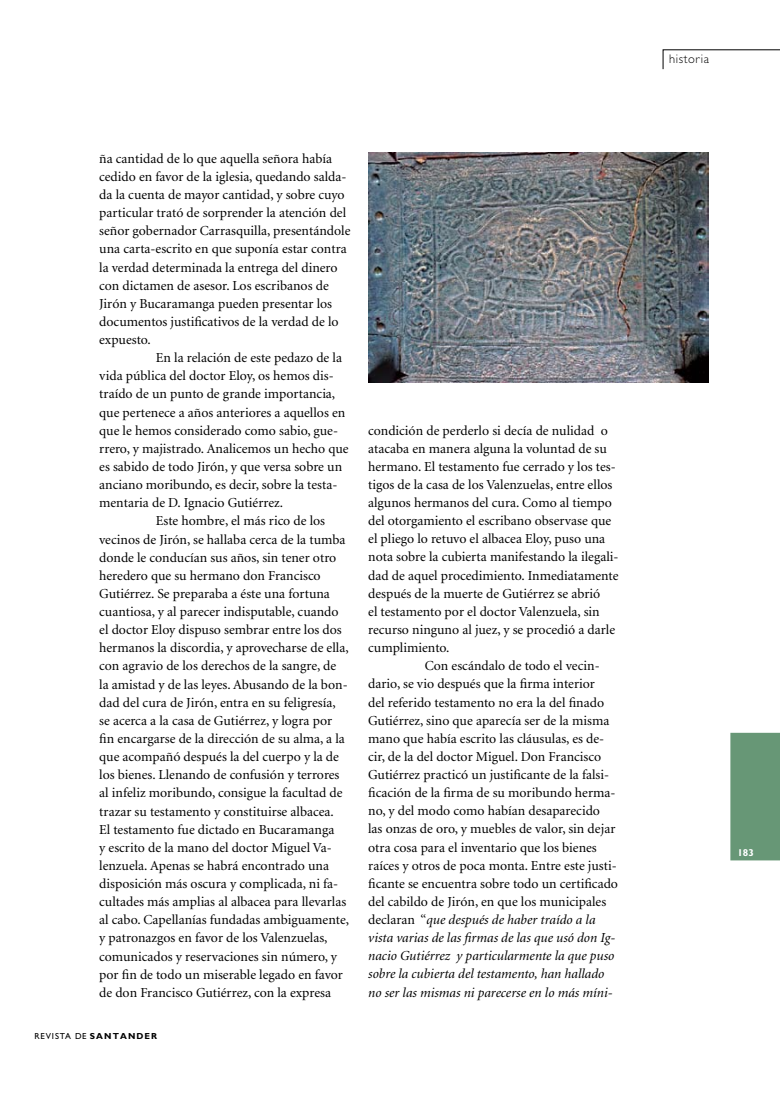
<style>
.page{position:relative;width:780px;height:1099px;background:#fff}
.page>*{position:absolute;margin:0;border:0;box-sizing:border-box;transform-origin:0 0}
.t1{font:13.75px "Minion";color:#000}
.t2{font:italic 13.75px "Minion";color:#000}
.t3{font:300 12.5px "Gill Sans";color:#000}
.t4{font:700 10px "Gill Sans";color:#fff}
.t5{font:8.75px "Gill Sans";letter-spacing:.1em;color:#000}
.s1{font-weight:700}
.s2{font-style:normal}
</style>
<div class="page">
<div style="left:730px;top:732px;width:49px;height:128px;background:#679776"></div>
<svg style="left:662px;top:50px;width:117px;height:20px"></svg>
<img style="left:368px;top:152px;width:340px;height:230px">
<p class="t1" style="left:99px;top:152px;width:234px">ña cantidad de lo que aquella señora había</p>
<p class="t1" style="left:99px;top:170px;width:249px">cedido en favor de la iglesia, quedando salda-</p>
<p class="t1" style="left:99px;top:188px;width:247px">da la cuenta de mayor cantidad, y sobre cuyo</p>
<p class="t1" style="left:99px;top:206px;width:248px">particular trató de sorprender la atención del</p>
<p class="t1" style="left:99px;top:224px;width:253px">señor gobernador Carrasquilla, presentándole</p>
<p class="t1" style="left:99px;top:242px;width:249px">una carta-escrito en que suponía estar contra</p>
<p class="t1" style="left:99px;top:260px;width:240px">la verdad determinada la entrega del dinero</p>
<p class="t1" style="left:99px;top:278px;width:231px">con dictamen de asesor. Los escribanos de</p>
<p class="t1" style="left:99px;top:297px;width:234px">Jirón y Bucaramanga pueden presentar los</p>
<p class="t1" style="left:99px;top:315px;width:241px">documentos justificativos de la verdad de lo</p>
<p class="t1" style="left:99px;top:333px;width:53px">expuesto.</p>
<p class="t1" style="left:156px;top:351px;width:187px">En la relación de este pedazo de la</p>
<p class="t1" style="left:99px;top:369px;width:236px">vida pública del doctor Eloy, os hemos dis-</p>
<p class="t1" style="left:99px;top:387px;width:237px">traído de un punto de grande importancia,</p>
<p class="t1" style="left:99px;top:405px;width:247px">que pertenece a años anteriores a aquellos en</p>
<p class="t1" style="left:99px;top:423px;width:240px">que le hemos considerado como sabio, gue-</p>
<p class="t1" style="left:99px;top:441px;width:251px">rrero, y majistrado. Analicemos un hecho que</p>
<p class="t1" style="left:99px;top:460px;width:244px">es sabido de todo Jirón, y que versa sobre un</p>
<p class="t1" style="left:99px;top:478px;width:239px">anciano moribundo, es decir, sobre la testa-</p>
<p class="t1" style="left:99px;top:496px;width:185px">mentaria de D. Ignacio Gutiérrez.</p>
<p class="t1" style="left:156px;top:514px;width:171px">Este hombre, el más rico de los</p>
<p class="t1" style="left:99px;top:532px;width:248px">vecinos de Jirón, se hallaba cerca de la tumba</p>
<p class="t1" style="left:99px;top:550px;width:238px">donde le conducían sus años, sin tener otro</p>
<p class="t1" style="left:99px;top:568px;width:223px">heredero que su hermano don Francisco</p>
<p class="t1" style="left:99px;top:586px;width:232px">Gutiérrez. Se preparaba a éste una fortuna</p>
<p class="t1" style="left:99px;top:605px;width:241px">cuantiosa, y al parecer indisputable, cuando</p>
<p class="t1" style="left:99px;top:623px;width:244px">el doctor Eloy dispuso sembrar entre los dos</p>
<p class="t1" style="left:99px;top:641px;width:251px">hermanos la discordia, y aprovecharse de ella,</p>
<p class="t1" style="left:99px;top:659px;width:238px">con agravio de los derechos de la sangre, de</p>
<p class="t1" style="left:99px;top:677px;width:250px">la amistad y de las leyes. Abusando de la bon-</p>
<p class="t1" style="left:99px;top:695px;width:238px">dad del cura de Jirón, entra en su feligresía,</p>
<p class="t1" style="left:99px;top:713px;width:234px">se acerca a la casa de Gutiérrez, y logra por</p>
<p class="t1" style="left:99px;top:731px;width:247px">fin encargarse de la dirección de su alma, a la</p>
<p class="t1" style="left:99px;top:750px;width:241px">que acompañó después la del cuerpo y la de</p>
<p class="t1" style="left:99px;top:768px;width:242px">los bienes. Llenando de confusión y terrores</p>
<p class="t1" style="left:99px;top:786px;width:245px">al infeliz moribundo, consigue la facultad de</p>
<p class="t1" style="left:99px;top:804px;width:236px">trazar su testamento y constituirse albacea.</p>
<p class="t1" style="left:99px;top:822px;width:236px">El testamento fue dictado en Bucaramanga</p>
<p class="t1" style="left:99px;top:840px;width:234px">y escrito de la mano del doctor Miguel Va-</p>
<p class="t1" style="left:99px;top:858px;width:231px">lenzuela. Apenas se habrá encontrado una</p>
<p class="t1" style="left:99px;top:876px;width:240px">disposición más oscura y complicada, ni fa-</p>
<p class="t1" style="left:99px;top:895px;width:248px">cultades más amplias al albacea para llevarlas</p>
<p class="t1" style="left:99px;top:913px;width:251px">al cabo. Capellanías fundadas ambiguamente,</p>
<p class="t1" style="left:99px;top:931px;width:230px">y patronazgos en favor de los Valenzuelas,</p>
<p class="t1" style="left:99px;top:949px;width:239px">comunicados y reservaciones sin número, y</p>
<p class="t1" style="left:99px;top:967px;width:245px">por fin de todo un miserable legado en favor</p>
<p class="t1" style="left:99px;top:985px;width:233px">de don Francisco Gutiérrez, con la expresa</p>
<p class="t5" style="left:34px;top:1031px;width:124px">REVISTA DE <span class="s1">SANTANDER</span></p>
<p class="t1" style="left:368px;top:423px;width:241px">condición de perderlo si decía de nulidad o</p>
<p class="t1" style="left:368px;top:441px;width:240px">atacaba en manera alguna la voluntad de su</p>
<p class="t1" style="left:368px;top:459px;width:249px">hermano. El testamento fue cerrado y los tes-</p>
<p class="t1" style="left:368px;top:478px;width:246px">tigos de la casa de los Valenzuelas, entre ellos</p>
<p class="t1" style="left:368px;top:496px;width:245px">algunos hermanos del cura. Como al tiempo</p>
<p class="t1" style="left:368px;top:514px;width:244px">del otorgamiento el escribano observase que</p>
<p class="t1" style="left:368px;top:532px;width:238px">el pliego lo retuvo el albacea Eloy, puso una</p>
<p class="t1" style="left:368px;top:550px;width:252px">nota sobre la cubierta manifestando la ilegali-</p>
<p class="t1" style="left:368px;top:568px;width:252px">dad de aquel procedimiento. Inmediatamente</p>
<p class="t1" style="left:368px;top:586px;width:234px">después de la muerte de Gutiérrez se abrió</p>
<p class="t1" style="left:368px;top:604px;width:233px">el testamento por el doctor Valenzuela, sin</p>
<p class="t1" style="left:368px;top:623px;width:248px">recurso ninguno al juez, y se procedió a darle</p>
<p class="t1" style="left:368px;top:641px;width:83px">cumplimiento.</p>
<p class="t1" style="left:425px;top:659px;width:176px">Con escándalo de todo el vecin-</p>
<p class="t1" style="left:368px;top:677px;width:228px">dario, se vio después que la firma interior</p>
<p class="t1" style="left:368px;top:695px;width:237px">del referido testamento no era la del finado</p>
<p class="t1" style="left:368px;top:713px;width:243px">Gutiérrez, sino que aparecía ser de la misma</p>
<p class="t1" style="left:368px;top:731px;width:237px">mano que había escrito las cláusulas, es de-</p>
<p class="t1" style="left:368px;top:749px;width:234px">cir, de la del doctor Miguel. Don Francisco</p>
<p class="t1" style="left:368px;top:767px;width:242px">Gutiérrez practicó un justificante de la falsi-</p>
<p class="t1" style="left:368px;top:786px;width:249px">ficación de la firma de su moribundo herma-</p>
<p class="t1" style="left:368px;top:804px;width:233px">no, y del modo como habían desaparecido</p>
<p class="t1" style="left:368px;top:822px;width:249px">las onzas de oro, y muebles de valor, sin dejar</p>
<p class="t1" style="left:368px;top:840px;width:230px">otra cosa para el inventario que los bienes</p>
<p class="t1" style="left:368px;top:858px;width:250px">raíces y otros de poca monta. Entre este justi-</p>
<p class="t1" style="left:368px;top:876px;width:251px">ficante se encuentra sobre todo un certificado</p>
<p class="t1" style="left:368px;top:894px;width:239px">del cabildo de Jirón, en que los municipales</p>
<p class="t2" style="left:368px;top:912px;width:229px"><span class="s2">declaran “</span>que después de haber traído a la</p>
<p class="t2" style="left:368px;top:931px;width:249px">vista varias de las firmas de las que usó don Ig-</p>
<p class="t2" style="left:368px;top:949px;width:248px">nacio Gutiérrez y particularmente la que puso</p>
<p class="t2" style="left:368px;top:967px;width:238px">sobre la cubierta del testamento, han hallado</p>
<p class="t2" style="left:368px;top:985px;width:246px">no ser las mismas ni parecerse en lo más míni-</p>
<p class="t3" style="left:669px;top:52px;width:41px">historia</p>
<p class="t4" style="left:737px;top:846px;width:18px">183</p>
</div>
